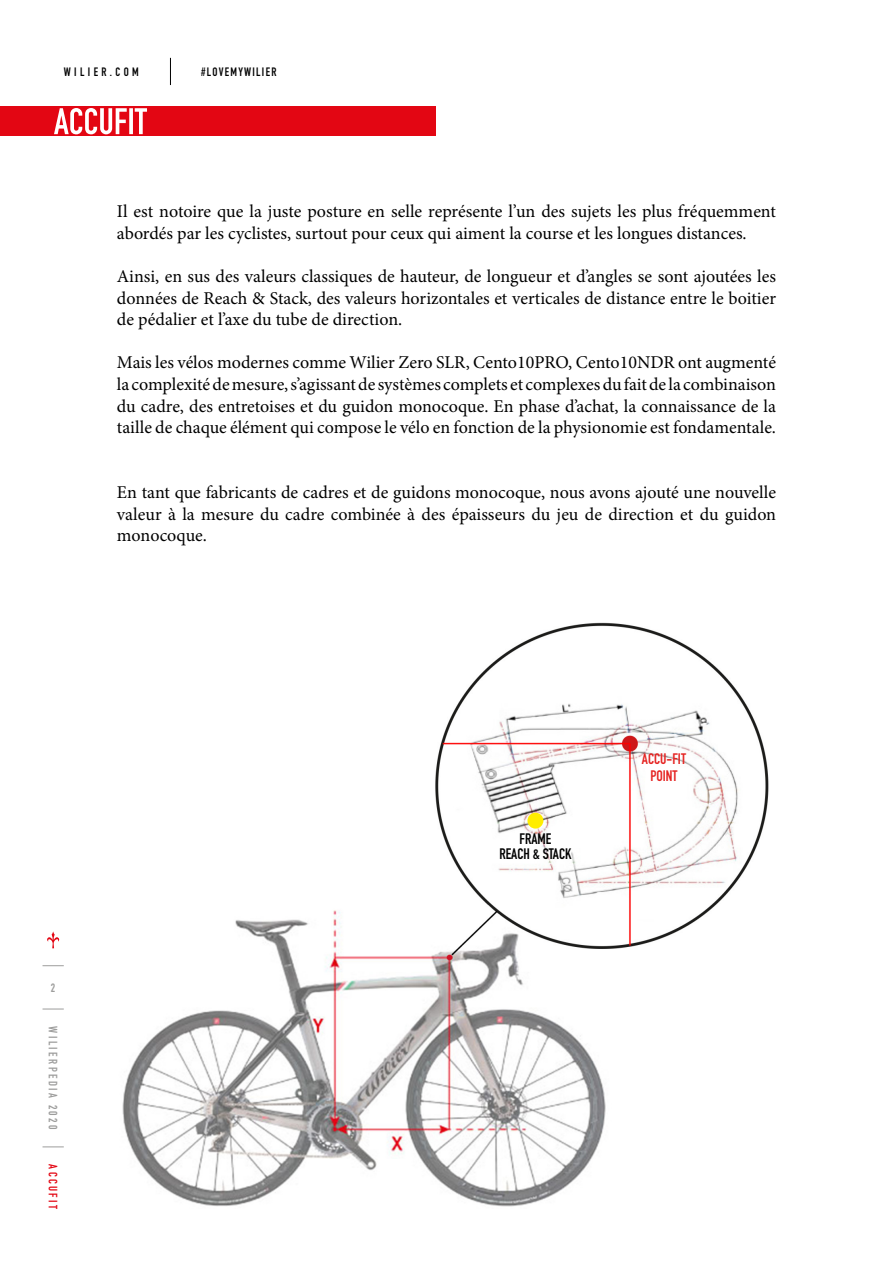
<style>
.page{position:relative;width:893px;height:1263px;background:#fff}
.page>*{position:absolute;margin:0;border:0;box-sizing:border-box;transform-origin:0 0}
.t1{font:18px/21.6px "Minion Pro";color:#000;text-align:justify}
.t2{font:15px/15px "DIN Engschrift Std";color:#000;text-align:center}
.t3{font:15px/16.5px "DIN Engschrift Std";color:#e52321;text-align:center}
.t4{font:12px "DIN Engschrift Std";letter-spacing:.2em;color:#9d9d9c}
.t5{font:12px "DIN Engschrift Std";letter-spacing:.105em;color:#000}
.t6{font:12px "DIN Engschrift Std";letter-spacing:.285em;color:#000}
.t7{font:12px "DIN Engschrift Std";letter-spacing:.2em;color:#e30613}
</style>
<div class="page">
<div style="left:0;top:106px;width:436px;height:30px;background:#e30613"></div>
<svg style="left:43px;top:1146px;width:21px;height:1px"></svg>
<svg style="left:43px;top:1009px;width:21px;height:1px"></svg>
<svg style="left:43px;top:965px;width:21px;height:1px"></svg>
<svg style="left:47px;top:931px;width:13px;height:17px"></svg>
<svg style="left:170px;top:58px;width:1px;height:27px"></svg>
<svg style="left:54px;top:108px;width:93px;height:26px"></svg>
<img style="left:122px;top:622px;width:647px;height:585px">
<div style="left:527px;top:813px;width:16px;height:15px;background:#ffed00;border-radius:50%"></div>
<p class="t6" style="left:64px;top:64px;width:77px">WILIER.COM</p>
<p class="t5" style="left:201px;top:64px;width:77px">#LOVEMYWILIER</p>
<p class="t1" style="left:117px;top:201px;width:660px">Il est notoire que la juste posture en selle représente l’un des sujets les plus fréquemment abordés par les cyclistes, surtout pour ceux qui aiment la course et les longues distances.</p>
<p class="t1" style="left:117px;top:266px;width:661px">Ainsi, en sus des valeurs classiques de hauteur, de longueur et d’angles se sont ajoutées les données de Reach &amp; Stack, des valeurs horizontales et verticales de distance entre le boitier de pédalier et l’axe du tube de direction.</p>
<p class="t1" style="left:117px;top:352px;width:661px">Mais les vélos modernes comme Wilier Zero SLR, Cento10PRO, Cento10NDR ont augmenté la complexité de mesure, s’agissant de systèmes complets et complexes du fait de la combinaison du cadre, des entretoises et du guidon monocoque. En phase d’achat, la connaissance de la taille de chaque élément qui compose le vélo en fonction de la physionomie est fondamentale.</p>
<p class="t1" style="left:117px;top:482px;width:661px">En tant que fabricants de cadres et de guidons monocoque, nous avons ajouté une nouvelle valeur à la mesure du cadre combinée à des épaisseurs du jeu de direction et du guidon monocoque.</p>
<p class="t4" style="left:51px;top:980px;width:6px">2</p>
<p class="t4" style="left:60px;top:1026px;width:105px;rotate:90deg">WILIERPEDIA 2020</p>
<p class="t7" style="left:60px;top:1164px;width:46px;rotate:90deg">ACCUFIT</p>
<p class="t2" style="left:499px;top:832px;width:74px">FRAME<br>REACH &amp; STACK</p>
<p class="t3" style="left:642px;top:751px;width:46px">ACCU-FIT<br>POINT</p>
</div>
